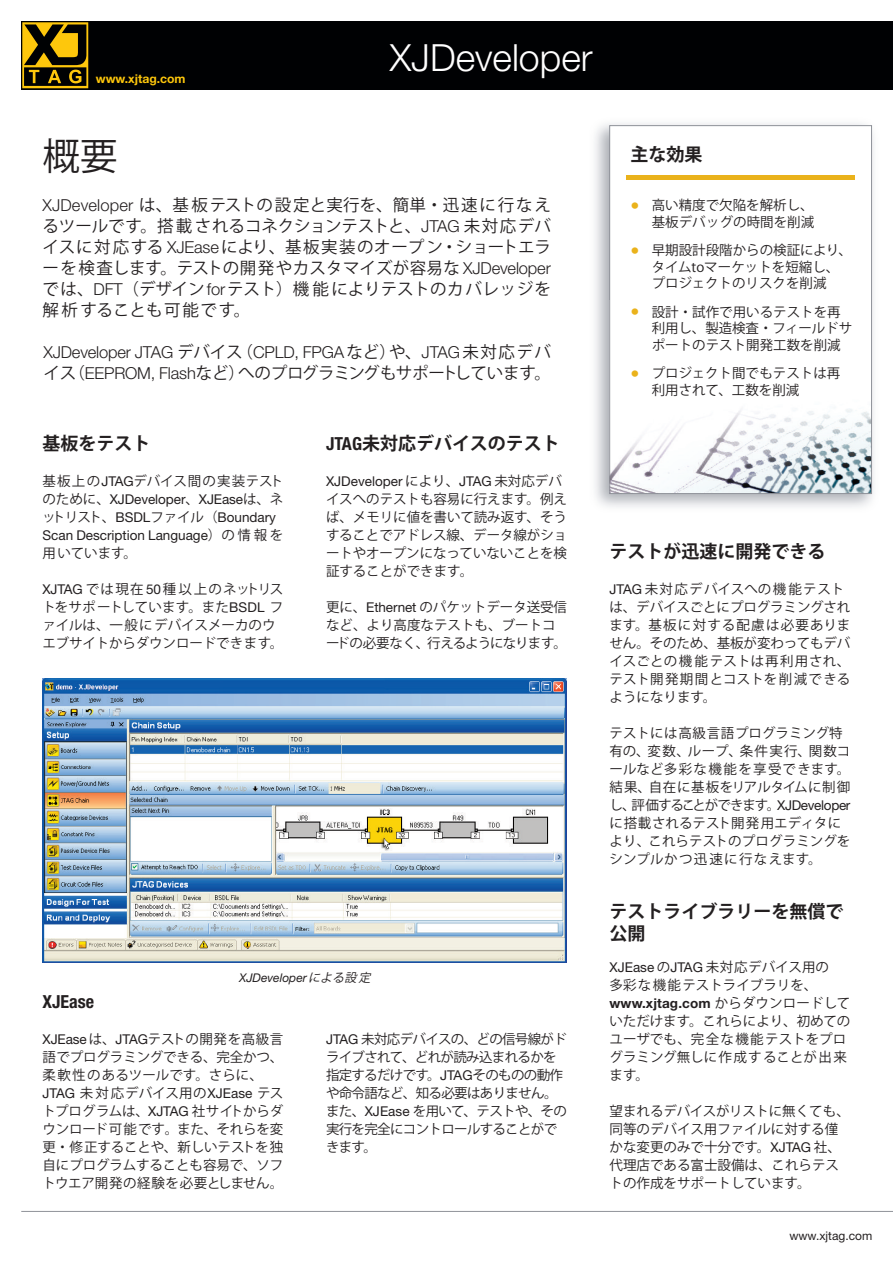
<style>
.page{position:relative;width:893px;height:1263px;background:#fff}
.page>*{position:absolute;margin:0;border:0;box-sizing:border-box;transform-origin:0 0}
.t1{font:300 37.5px "Helvetica Neue LT";color:#fff}
.t2{font:37.5px "Koz Go Pro";color:#231f20}
.t3{font:700 18px/21.6px "Koz Go Pro";color:#231f20}
.t4{font:700 condensed 18px "Helvetica Neue";color:#231f20}
.t5{font:16.5px/21px "Koz Go Pro";letter-spacing:-.005em;color:#231f20;text-align:justify}
.t6{font:300 16.5px "Helvetica Neue LT";letter-spacing:-.01em;color:#231f20}
.t7{font:13.5px/18px "Koz Go Pro";color:#231f20}
.t8{font:13.5px/18px "Helvetica Neue LT";color:#231f20}
.t9{font:13.5px/18px "Koz Go Pro";letter-spacing:-.05em;color:#231f20}
.t10{font:700 13.5px "Helvetica Neue LT";letter-spacing:.01em;color:#231f20}
.t11{font:13.5px "Koz Go Pro";letter-spacing:.04em;color:#231f20}
.t12{font:700 12.15px "Helvetica Neue LT";color:#fec70c}
.t13{font:italic 12px "Helvetica Neue LT";color:#231f20}
.t14{font:12px "Helvetica Neue LT";color:#231f20}
.s1{font-family:"Helvetica Neue LT";font-weight:300}
.s2{font-family:"Koz Go Pro";font-weight:400}
.s3{font-family:"Helvetica Neue LT"}
.s4{font-family:"Koz Go Pro"}
.s5{font-family:"Helvetica Neue";font-stretch:condensed}
.s6{font-family:"Helvetica Neue";font-stretch:condensed;font-size:18px;color:#eab21b}
</style>
<div class="page">
<div style="left:21px;top:21px;width:872px;height:68px;background:#000103"></div>
<svg style="left:22px;top:22px;width:66px;height:66px"></svg>
<img style="left:611px;top:408px;width:259px;height:84px">
<div style="left:609px;top:125px;width:263px;height:369px;border:1px solid #8f9299"></div>
<hr style="left:626px;top:175px;width:229px;height:4px;background:#eab21b">
<hr style="left:21px;top:1211px;width:872px;height:1px;background:#8f9299">
<img style="left:43px;top:678px;width:524px;height:285px">
<p class="t12" style="left:96px;top:72px;width:91px">www.xjtag.com</p>
<h1 class="t1" style="left:390px;top:35px;width:204px">XJDeveloper</h1>
<h1 class="t2" style="left:43px;top:132px;width:76px">概要</h1>
<p class="t5" style="left:43px;top:195px;width:510px"><span class="s1">XJDeveloper</span> は、基板テストの設定と実行を、簡単・迅速に行なえるツールです。搭載されるコネクションテストと、<span class="s1">JTAG</span> 未対応デバイスに対応する <span class="s1">XJEase</span>により、基板実装のオープン・ショートエラーを検査します。テストの開発やカスタマイズが容易な <span class="s1">XJDeveloper</span>では、<span class="s1">DFT</span>（デザイン<span class="s1">for</span>テスト）機能によりテストのカバレッジを解析することも可能です。</p>
<p class="t6" style="left:43px;top:342px;width:509px">XJDeveloper JTAG <span class="s2">デバイス（</span>CPLD, FPGA<span class="s2">など）や、</span>JTAG<span class="s2">未対応デバ</span></p>
<p class="t5" style="left:43px;top:363px;width:509px">イス（<span class="s1">EEPROM, Flash</span>など）へのプログラミングもサポートしています。</p>
<h2 class="t3" style="left:43px;top:434px;width:109px">基板をテスト</h2>
<p class="t11" style="left:43px;top:472px;width:242px">基板上の<span class="s3">JTAG</span>デバイス間の実装テスト</p>
<p class="t8" style="left:43px;top:490px;width:242px"><span class="s4">のために、</span>XJDeveloper<span class="s4">、</span>XJEase<span class="s4">は、ネットリスト、</span>BSDL<span class="s4">ファイル（</span>Boundary<br>Scan Description Language<span class="s4">）の情報を</span></p>
<p class="t7" style="left:43px;top:544px;width:96px">用いています。</p>
<p class="t7" style="left:43px;top:580px;width:242px"><span class="s3">XJTAG</span> では現在<span class="s3">50</span>種以上のネットリストをサポートしています。また<span class="s3">BSDL</span> ファイルは、一般にデバイスメーカのウエブサイトからダウンロードできます。</p>
<h2 class="t3" style="left:326px;top:434px;width:235px"><span class="s5">JTAG</span>未対応デバイスのテスト</h2>
<p class="t8" style="left:326px;top:472px;width:237px">XJDeveloper <span class="s4">により、</span>JTAG <span class="s4">未対応デバ</span></p>
<p class="t7" style="left:326px;top:490px;width:242px;text-align:justify">イスへのテストも容易に行えます。例えば、メモリに値を書いて読み返す、そうすることでアドレス線、データ線がショートやオープンになっていないことを検証することができます。</p>
<p class="t7" style="left:326px;top:598px;width:242px">更に、<span class="s3">Ethernet</span> のパケットデータ送受信など、より高度なテストも、ブートコードの必要なく、行えるようになります。</p>
<p class="t13" style="left:239px;top:971px;width:136px">XJDeveloper<span class="s4">による設定</span></p>
<h2 class="t4" style="left:43px;top:991px;width:53px">XJEase</h2>
<p class="t7" style="left:43px;top:1030px;width:242px"><span class="s3">XJEase</span>は、<span class="s3">JTAG</span>テストの開発を高級言語でプログラミングできる、完全かつ、柔軟性のあるツールです。さらに、<br><span class="s3">JTAG</span> 未対応デバイス用の<span class="s3">XJEase</span> テストプログラムは、<span class="s3">XJTAG</span> 社サイトからダウンロード可能です。また、それらを変更・修正することや、新しいテストを独自にプログラムすることも容易で、ソフトウエア開発の経験を必要としません。</p>
<p class="t9" style="left:326px;top:1030px;width:242px"><span class="s3">JTAG</span> 未対応デバイスの、どの信号線がドライブされて、どれが読み込まれるかを指定するだけです。<span class="s3">JTAG</span>そのものの動作や命令語など、知る必要はありません。また、<span class="s3">XJEase</span> を用いて、テストや、その実行を完全にコントロールすることができます。</p>
<h2 class="t3" style="left:630px;top:144px;width:74px">主な効果</h2>
<p class="t7" style="left:630px;top:197px;width:185px;line-height:16.5px;text-align:right"><span class="s6">•</span> 高い精度で欠陥を解析し、基板デバッグの時間を削減</p>
<p class="t7" style="left:652px;top:242px;width:202px;line-height:16.5px;text-indent:-21px"><span class="s6">•</span> 早期設計段階からの検証により、タイムtoマーケットを短縮し、プロジェクトのリスクを削減</p>
<p class="t7" style="left:652px;top:304px;width:202px;line-height:16.5px;text-indent:-21px"><span class="s6">•</span> 設計・試作で用いるテストを再利用し、製造検査・フィールドサポートのテスト開発工数を削減</p>
<p class="t7" style="left:652px;top:365px;width:190px;line-height:16.5px;text-indent:-21px"><span class="s6">•</span> プロジェクト間でもテストは再利用されて、工数を削減</p>
<h2 class="t3" style="left:609px;top:542px;width:217px">テストが迅速に開発できる</h2>
<p class="t7" style="left:609px;top:580px;width:242px"><span class="s3">JTAG</span> 未対応デバイスへの機能テストは、デバイスごとにプログラミングされます。基板に対する配慮は必要ありません。そのため、基板が変わってもデバイスごとの機能テストは再利用され、テスト開発期間とコストを削減できるようになります。</p>
<p class="t7" style="left:609px;top:724px;width:242px">テストには高級言語プログラミング特有の、変数、ループ、条件実行、関数コールなど多彩な機能を享受できます。結果、自在に基板をリアルタイムに制御し、評価することができます。<span class="s3">XJDeveloper</span>に搭載されるテスト開発用エディタにより、これらテストのプログラミングをシンプルかつ迅速に行なえます。</p>
<h2 class="t3" style="left:609px;top:902px;width:236px">テストライブラリーを無償で公開</h2>
<p class="t8" style="left:609px;top:958px;width:221px">XJEase <span class="s4">の</span>JTAG <span class="s4">未対応デバイス用の</span></p>
<p class="t7" style="left:609px;top:976px;width:209px">多彩な機能テストライブラリを、</p>
<p class="t10" style="left:609px;top:995px;width:242px">www.xjtag.com <span class="s2">からダウンロードして</span></p>
<p class="t7" style="left:609px;top:1012px;width:242px">いただけます。これらにより、初めてのユーザでも、完全な機能テストをプログラミング無しに作成することが出来ます。</p>
<p class="t7" style="left:609px;top:1102px;width:242px">望まれるデバイスがリストに無くても、同等のデバイス用ファイルに対する僅かな変更のみで十分です。<span class="s3">XJTAG</span> 社、代理店である富士設備は、これらテストの作成をサポートしています。</p>
<p class="t14" style="left:789px;top:1229px;width:84px">www.xjtag.com</p>
</div>
